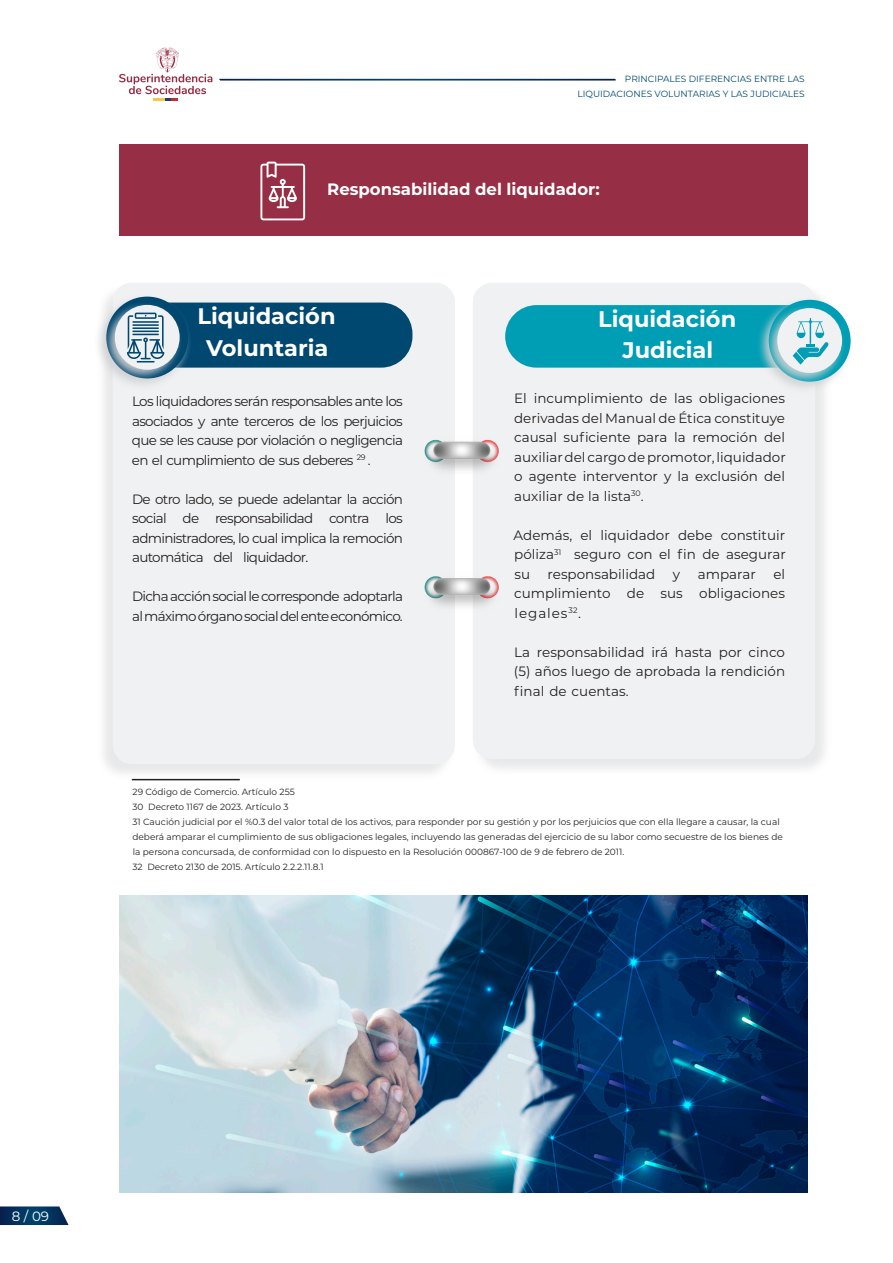
<style>
.page{position:relative;width:893px;height:1263px;background:#fff}
.page>*{position:absolute;margin:0;border:0;box-sizing:border-box;transform-origin:0 0}
.t1{font:700 22.5px "Montserrat";color:#fff}
.t2{font:700 16.5px "Montserrat";color:#fff}
.Estilo_de_párrafo_1{font:13.5px/19.5px "Montserrat";letter-spacing:-.01em;color:#231f20;text-align:justify}
.Estilo_de_párrafo_1-2{font:13.5px/19.5px "Montserrat";letter-spacing:-.05em;color:#231f20}
.t3{font:13.5px "Montserrat";color:#fff}
._6_pt{font:9px/15px "Montserrat";color:#231f20}
.t4{font:9px/15px "Montserrat";color:#014871;text-align:right}
</style>
<div class="page">
<svg style="left:0;top:1206px;width:69px;height:19px"></svg>
<svg style="left:219px;top:79px;width:397px;height:2px"></svg>
<svg style="left:119px;top:48px;width:93px;height:53px"></svg>
<div style="left:473px;top:283px;width:359px;height:493px;background:#c2c3c6;opacity:.37"></div>
<div style="left:473px;top:283px;width:342px;height:476px;background:#f0f1f2;border-radius:19px"></div>
<div style="left:96px;top:283px;width:358px;height:498px;background:#f2f2f2"></div>
<div style="left:113px;top:283px;width:342px;height:481px;background:#f0f1f2;border-radius:19px"></div>
<div style="left:123px;top:303px;width:289px;height:65px;background:#014871;border-radius:31px"></div>
<div style="left:505px;top:305px;width:326px;height:63px;background:#009eb4;border-radius:31px"></div>
<div style="left:94px;top:293px;width:98px;height:98px;background:#d1d2d4;opacity:.88"></div>
<div style="left:106px;top:297px;width:82px;height:81px;background:#014871;border-radius:50%"></div>
<div style="left:102px;top:301px;width:81px;height:81px;background:#d1d2d4;opacity:.88"></div>
<div style="left:115px;top:305px;width:65px;height:65px;background:#f0f1f2;border-radius:50%"></div>
<svg style="left:127px;top:313px;width:37px;height:49px"></svg>
<hr style="left:132px;top:779px;width:108px;height:1px;background:#231f20">
<img style="left:424px;top:439px;width:75px;height:169px">
<div style="left:756px;top:296px;width:98px;height:98px;background:#d1d2d4;opacity:.88"></div>
<div style="left:769px;top:300px;width:82px;height:82px;background:#009eb4;border-radius:50%"></div>
<div style="left:765px;top:304px;width:81px;height:81px;background:#d1d2d4;opacity:.88"></div>
<div style="left:777px;top:308px;width:65px;height:65px;background:#f0f1f2;border-radius:50%"></div>
<svg style="left:793px;top:352px;width:11px;height:13px"></svg>
<svg style="left:797px;top:318px;width:31px;height:42px"></svg>
<div style="left:119px;top:145px;width:689px;height:91px;background:#962e45"></div>
<svg style="left:260px;top:162px;width:45px;height:58px"></svg>
<img style="left:119px;top:895px;width:689px;height:298px">
<p class="t4" style="left:577px;top:71px;width:229px">PRINCIPALES DIFERENCIAS ENTRE LAS<br>LIQUIDACIONES VOLUNTARIAS Y LAS JUDICIALES</p>
<h1 class="t2" style="left:327px;top:177px;width:274px">Responsabilidad del liquidador:</h1>
<h1 class="t1" style="left:198px;top:300px;width:140px">Liquidación</h1>
<h1 class="t1" style="left:206px;top:332px;width:123px">Voluntaria</h1>
<p class="Estilo_de_párrafo_1" style="left:132px;top:391px;width:273px">Los liquidadores serán responsables ante los asociados y ante terceros de los perjuicios que se les cause por violación o negligencia en el cumplimiento de sus deberes <sup>29</sup> .</p>
<p class="Estilo_de_párrafo_1" style="left:132px;top:489px;width:272px">De otro lado, se puede adelantar la acción social de responsabilidad contra los administradores, lo cual implica la remoción automática del liquidador.</p>
<p class="Estilo_de_párrafo_1-2" style="left:132px;top:586px;width:272px">Dicha acción social le corresponde adoptarla al máximo órgano social del ente económico.</p>
<h1 class="t1" style="left:598px;top:303px;width:140px">Liquidación</h1>
<h1 class="t1" style="left:623px;top:334px;width:92px">Judicial</h1>
<p class="Estilo_de_párrafo_1" style="left:514px;top:388px;width:273px">El incumplimiento de las obligaciones derivadas del Manual de Ética constituye causal suficiente para la remoción del auxiliar del cargo de promotor, liquidador o agente interventor y la exclusión del auxiliar de la lista<sup>30</sup>.</p>
<p class="Estilo_de_párrafo_1" style="left:514px;top:525px;width:274px">Además, el liquidador debe constituir póliza<sup>31</sup> seguro con el fin de asegurar su</p>
<p class="Estilo_de_párrafo_1" style="left:514px;top:564px;width:272px;text-indent:259px">el cumplimiento de sus obligaciones legales<sup>32</sup>.</p>
<p class="Estilo_de_párrafo_1" style="left:514px;top:642px;width:273px">La responsabilidad irá hasta por cinco (5) años luego de aprobada la rendición final de cuentas.</p>
<p class="Estilo_de_párrafo_1" style="left:548px;top:564px;width:109px">responsabilidad</p>
<p class="Estilo_de_párrafo_1" style="left:673px;top:564px;width:9px">y</p>
<p class="Estilo_de_párrafo_1" style="left:698px;top:564px;width:60px">amparar</p>
<p class="_6_pt" style="left:133px;top:784px;width:164px">29 Código de Comercio. Artículo 255</p>
<p class="_6_pt" style="left:132px;top:799px;width:157px">30 Decreto 1167 de 2023. Artículo 3</p>
<p class="_6_pt" style="left:132px;top:814px;width:652px">31 Caución judicial por el %0.3 del valor total de los activos, para responder por su gestión y por los perjuicios que con ella llegare a causar, la cual deberá amparar el cumplimiento de sus obligaciones legales, incluyendo las generadas del ejercicio de su labor como secuestre de los bienes de la persona concursada, de conformidad con lo dispuesto en la Resolución 000867-100 de 9 de febrero de 2011.</p>
<p class="_6_pt" style="left:132px;top:859px;width:193px">32 Decreto 2130 de 2015. Artículo 2.2.2.11.8.1</p>
<p class="t3" style="left:12px;top:1207px;width:39px">8 / 09</p>
</div>
